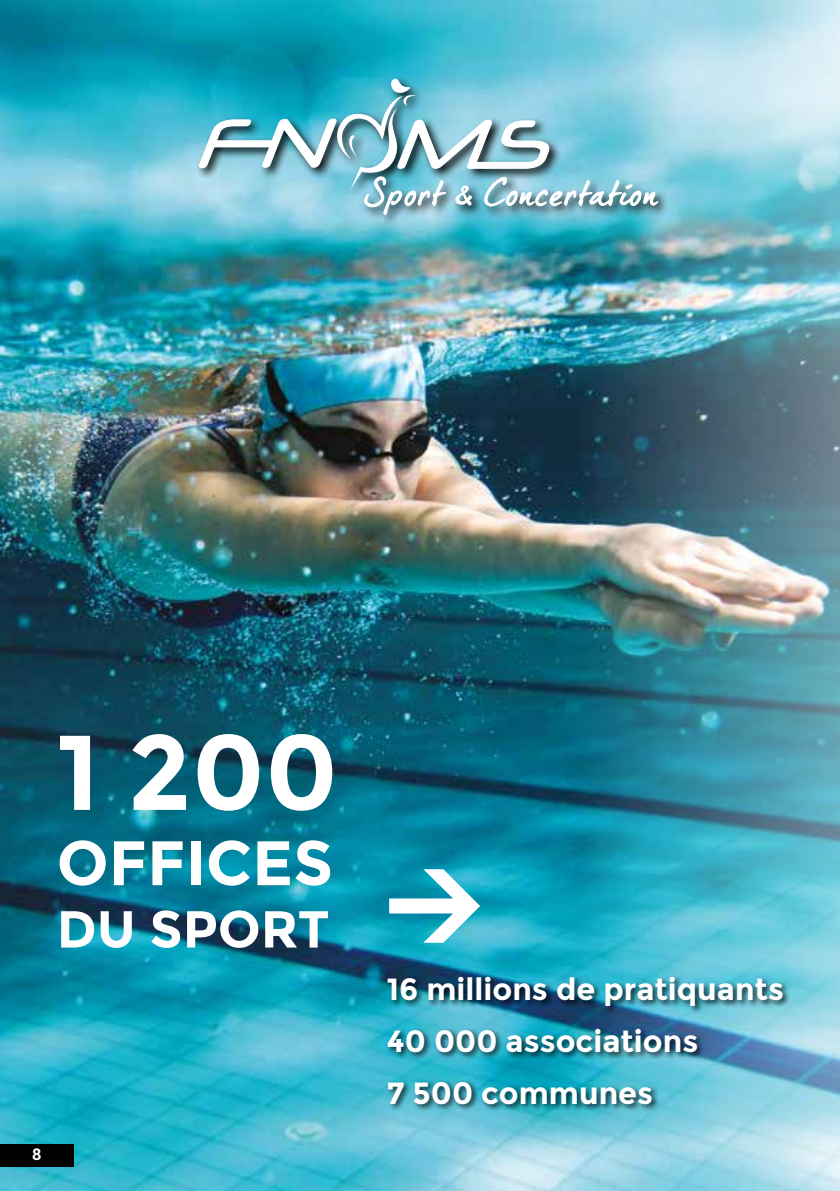
<style>
.page{position:relative;width:840px;height:1191px;background:#fff}
.page>*{position:absolute;margin:0;border:0;box-sizing:border-box;transform-origin:0 0}
.t1{font:700 106px "Montserrat";color:#fff}
.t2{font:900 97.4px "DIN";color:#fff}
.t3{font:700 62.8px "Montserrat";color:#fff}
.t4{font:700 52px "Montserrat";color:#fff}
.t5{font:700 30.6px/51.8px "Montserrat";color:#fff}
.t6{font:700 16px "Roboto";color:#fff}
</style>
<div class="page">
<img style="left:0;top:0;width:839px;height:1191px">
<div style="left:0;top:1143px;width:74px;height:23px;background:#000"></div>
<div style="left:385px;top:974px;width:405px;height:40px;background:#000;opacity:.75"></div>
<div style="left:385px;top:1026px;width:320px;height:34px;background:#000;opacity:.75"></div>
<div style="left:386px;top:1078px;width:274px;height:34px;background:#000;opacity:.75"></div>
<div style="left:196px;top:75px;width:473px;height:151px;background:#000;opacity:.95"></div>
<img style="left:199px;top:79px;width:458px;height:136px">
<h1 class="t1" style="left:57px;top:709px;width:283px">1 200</h1>
<h3 class="t3" style="left:57px;top:825px;width:278px">OFFICES</h3>
<h3 class="t4" style="left:57px;top:898px;width:274px">DU SPORT</h3>
<p class="t6" style="left:32px;top:1143px;width:11px">8</p>
<h2 class="t2" style="left:384px;top:834px;width:102px">&gt;</h2>
<p class="t5" style="left:386px;top:963px;width:398px">16 millions de pratiquants<br>40 000 associations<br>7 500 communes</p>
</div>
